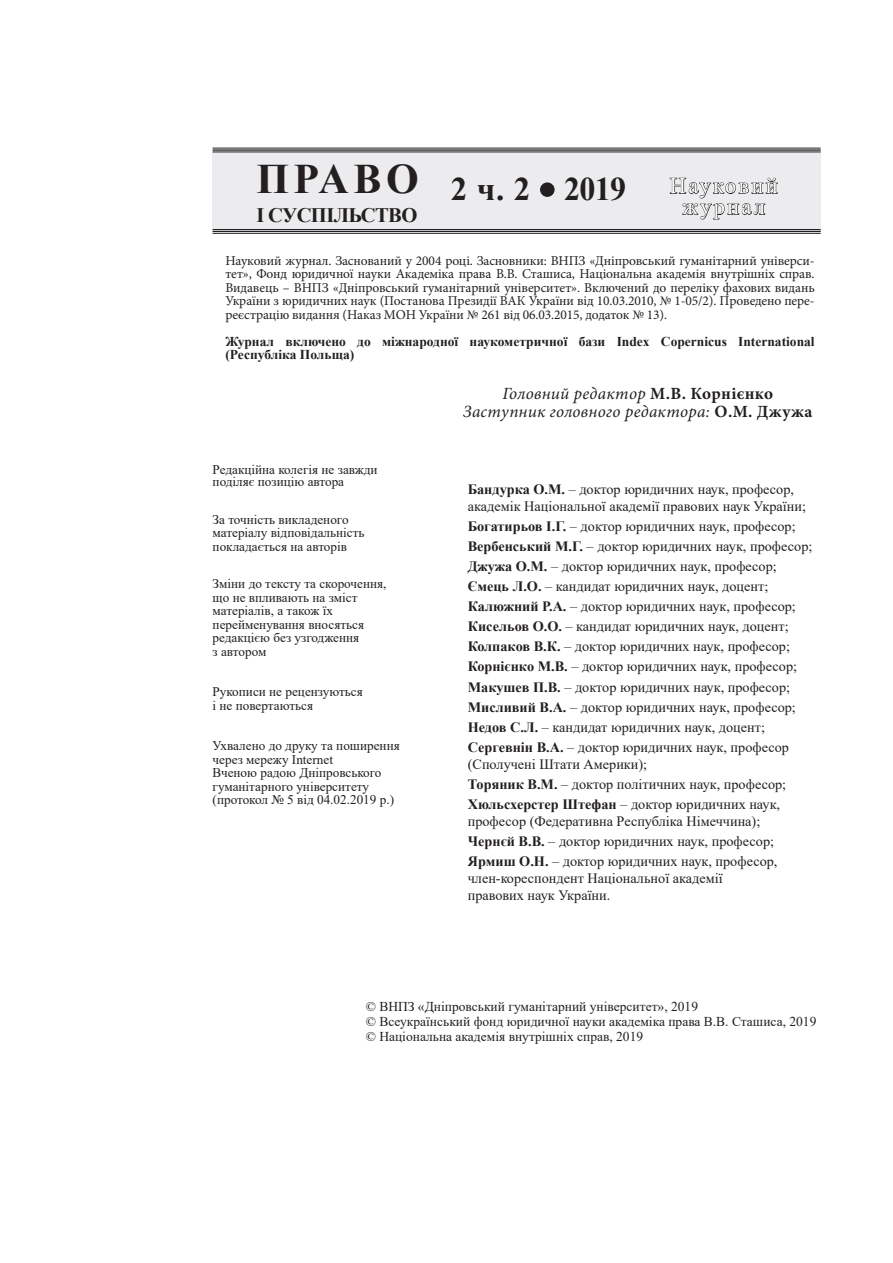
<style>
.page{position:relative;width:893px;height:1263px;background:#fff}
.page>*{position:absolute;margin:0;border:0;box-sizing:border-box;transform-origin:0 0}
.t1{font:700 42px "Times New Roman";letter-spacing:.11em;color:#231f20}
.t2{font:700 33px "Times New Roman";color:#231f20}
.t3{font:22.5px "Times New Roman";letter-spacing:.1em;color:#fff}
.t4{font:700 20.55px "Times New Roman";letter-spacing:-.03em;color:#231f20}
.t5{font:italic 17.1px "Minion Pro";letter-spacing:.015em;color:#231f20}
.t6{font:14.25px/17.1px "Times New Roman";color:#231f20}
.t7{font:13.5px/13.5px "Minion Pro";letter-spacing:-.01em;color:#231f20;text-align:justify}
.t8{font:13.5px "Times New Roman";color:#231f20}
.t9{font:700 13.5px/13.5px "Times New Roman";color:#231f20}
.t10{font:13.2px/13.5px "Times New Roman";color:#231f20}
.s1{font-weight:700;font-style:normal}
.s2{font-weight:700}
</style>
<div class="page">
<div style="left:213px;top:150px;width:608px;height:82px;background:#ececee"></div>
<hr style="left:213px;top:148px;width:608px;height:1px;background:#231f20">
<hr style="left:213px;top:149px;width:608px;height:2px;background:#231f20">
<hr style="left:213px;top:152px;width:608px;height:1px;background:#231f20">
<hr style="left:213px;top:229px;width:608px;height:1px;background:#231f20">
<hr style="left:213px;top:231px;width:608px;height:1px;background:#231f20">
<hr style="left:213px;top:233px;width:608px;height:1px;background:#231f20">
<svg style="left:669px;top:177px;width:109px;height:43px"></svg>
<div style="left:541px;top:183px;width:13px;height:13px;background:#231f20;border-radius:50%"></div>
<div style="left:540px;top:182px;width:15px;height:15px;border:2px solid #231f20;border-radius:50%"></div>
<p class="t1" style="left:256px;top:148px;width:164px">ПРАВО</p>
<p class="t4" style="left:256px;top:200px;width:163px">І СУСПІЛЬСТВО</p>
<p class="t2" style="left:451px;top:165px;width:177px">2 ч. 2 2019</p>
<p class="t3" style="left:670px;top:170px;width:109px">Науковий</p>
<p class="t3" style="left:682px;top:191px;width:84px">журнал</p>
<p class="t7" style="left:225px;top:254px;width:591px">Науковий журнал. Заснований у 2004 році. Засновники: ВНПЗ «Дніпровський гуманітарний універси&shy;тет», Фонд юридичної науки Академіка права В.В. Сташиса, Національна академія внутрішніх справ.<br>Видавець – ВНПЗ «Дніпровський гуманітарний університет». Включений до переліку фахових видань України з юридичних наук (Постанова Президії ВАК України від 10.03.2010, № 1-05/2). Проведено пере&shy;реєстрацію видання (Наказ МОН України № 261 від 06.03.2015, додаток № 13).</p>
<p class="t9" style="left:225px;top:334px;width:591px">Журнал включено до міжнародної наукометричної бази Index Copernicus International (Республіка Польща)</p>
<p class="t10" style="left:213px;top:463px;width:166px;line-height:12px">Редакційна колегія не завжди поділяє позицію автора</p>
<p class="t10" style="left:213px;top:512px;width:138px">За точність викладеного</p>
<p class="t10" style="left:213px;top:526px;width:154px">матеріалу відповідальність</p>
<p class="t10" style="left:213px;top:539px;width:136px">покладається на авторів</p>
<p class="t10" style="left:213px;top:577px;width:175px">Зміни до тексту та скорочення,</p>
<p class="t10" style="left:213px;top:590px;width:146px">що не впливають на зміст</p>
<p class="t10" style="left:213px;top:604px;width:122px">матеріалів, а також їх</p>
<p class="t10" style="left:213px;top:617px;width:153px">перейменування вносяться</p>
<p class="t10" style="left:213px;top:631px;width:148px">редакцією без узгодження</p>
<p class="t10" style="left:213px;top:644px;width:55px">з автором</p>
<p class="t10" style="left:213px;top:685px;width:152px">Рукописи не рецензуються</p>
<p class="t10" style="left:213px;top:698px;width:102px">і не повертаються</p>
<p class="t10" style="left:213px;top:739px;width:189px">Ухвалено до друку та поширення через мережу Internet<br>Вченою радою Дніпровського</p>
<p class="t10" style="left:213px;top:779px;width:158px">гуманітарного університету</p>
<p class="t10" style="left:213px;top:793px;width:183px">(протокол № 5 від 04.02.2019 р.)</p>
<p class="t5" style="left:502px;top:381px;width:272px">Головний редактор <span class="s1">М.В. Корнієнко</span></p>
<p class="t5" style="left:463px;top:399px;width:351px">Заступник головного редактора: <span class="s1">О.М. Джужа</span></p>
<p class="t6" style="left:468px;top:480px;width:340px"><span class="s2">Бандурка О.М.</span> – доктор юридичних наук, професор, академік Національної академії правових наук України;</p>
<p class="t6" style="left:468px;top:517px;width:329px"><span class="s2">Богатирьов І.Г.</span> – доктор юридичних наук, професор;</p>
<p class="t6" style="left:468px;top:537px;width:346px"><span class="s2">Вербенський М.Г.</span> – доктор юридичних наук, професор;</p>
<p class="t6" style="left:468px;top:557px;width:311px"><span class="s2">Джужа О.М.</span> – доктор юридичних наук, професор;</p>
<p class="t6" style="left:468px;top:577px;width:302px"><span class="s2">Ємець Л.О.</span> – кандидат юридичних наук, доцент;</p>
<p class="t6" style="left:468px;top:597px;width:330px"><span class="s2">Калюжний Р.А.</span> – доктор юридичних наук, професор;</p>
<p class="t6" style="left:468px;top:617px;width:322px"><span class="s2">Кисельов О.О.</span> – кандидат юридичних наук, доцент;</p>
<p class="t6" style="left:468px;top:638px;width:324px"><span class="s2">Колпаков В.К.</span> – доктор юридичних наук, професор;</p>
<p class="t6" style="left:468px;top:658px;width:331px"><span class="s2">Корнієнко М.В.</span> – доктор юридичних наук, професор;</p>
<p class="t6" style="left:468px;top:678px;width:324px"><span class="s2">Макушев П.В.</span> – доктор юридичних наук, професор;</p>
<p class="t6" style="left:468px;top:698px;width:330px"><span class="s2">Мисливий В.А.</span> – доктор юридичних наук, професор;</p>
<p class="t6" style="left:468px;top:718px;width:299px"><span class="s2">Недов С.Л.</span> – кандидат юридичних наук, доцент;</p>
<p class="t6" style="left:468px;top:738px;width:323px"><span class="s2">Сергевнін В.А.</span> – доктор юридичних наук, професор (Сполучені Штати Америки);</p>
<p class="t6" style="left:468px;top:775px;width:320px"><span class="s2">Торяник В.М.</span> – доктор політичних наук, професор;</p>
<p class="t6" style="left:468px;top:795px;width:314px"><span class="s2">Хюльсхерстер Штефан</span> – доктор юридичних наук, професор (Федеративна Республіка Німеччина);</p>
<p class="t6" style="left:468px;top:832px;width:308px"><span class="s2">Чернєй В.В.</span> – доктор юридичних наук, професор;</p>
<p class="t6" style="left:468px;top:852px;width:311px"><span class="s2">Ярмиш О.Н.</span> – доктор юридичних наук, професор, член-кореспондент Національної академії правових наук України.</p>
<p class="t8" style="left:366px;top:997px;width:334px">© ВНПЗ «Дніпровський гуманітарний університет», 2019</p>
<p class="t8" style="left:366px;top:1012px;width:452px">© Всеукраїнський фонд юридичної науки академіка права В.В. Сташиса, 2019</p>
<p class="t8" style="left:366px;top:1027px;width:279px">© Національна академія внутрішніх справ, 2019</p>
</div>
